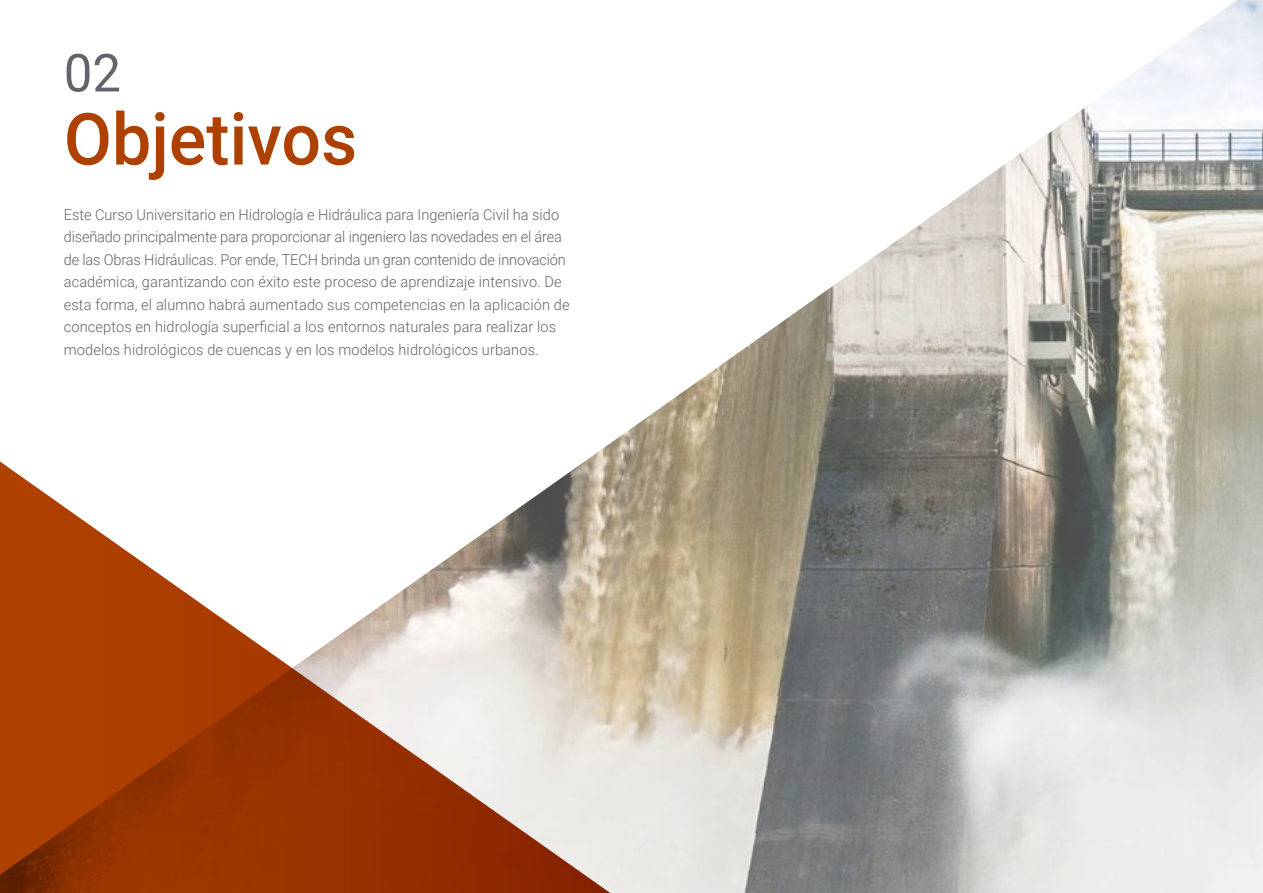
<style>
.page{position:relative;width:1263px;height:893px;background:#fff}
.page>*{position:absolute;margin:0;border:0;box-sizing:border-box;transform-origin:0 0}
.t1{font:500 72px "Roboto";color:#ae4000}
.t2{font:52.5px "Roboto";color:#61646a}
.t3{font:300 15px/22.5px "Roboto";letter-spacing:.01em;color:#61646a}
</style>
<div class="page">
<img style="left:606px;top:0;width:657px;height:893px">
<svg style="left:0;top:446px;width:640px;height:447px"></svg>
<h2 class="t2" style="left:64px;top:36px;width:59px">02</h2>
<h1 class="t1" style="left:64px;top:89px;width:295px">Objetivos</h1>
<p class="t3" style="left:64px;top:202px;width:507px">Este Curso Universitario en Hidrología e Hidráulica para Ingeniería Civil ha sido diseñado principalmente para proporcionar al ingeniero las novedades en el área de las Obras Hidráulicas. Por ende, TECH brinda un gran contenido de innovación académica, garantizando con éxito este proceso de aprendizaje intensivo. De esta forma, el alumno habrá aumentado sus competencias en la aplicación de conceptos en hidrología superficial a los entornos naturales para realizar los modelos hidrológicos de cuencas y en los modelos hidrológicos urbanos.</p>
</div>
